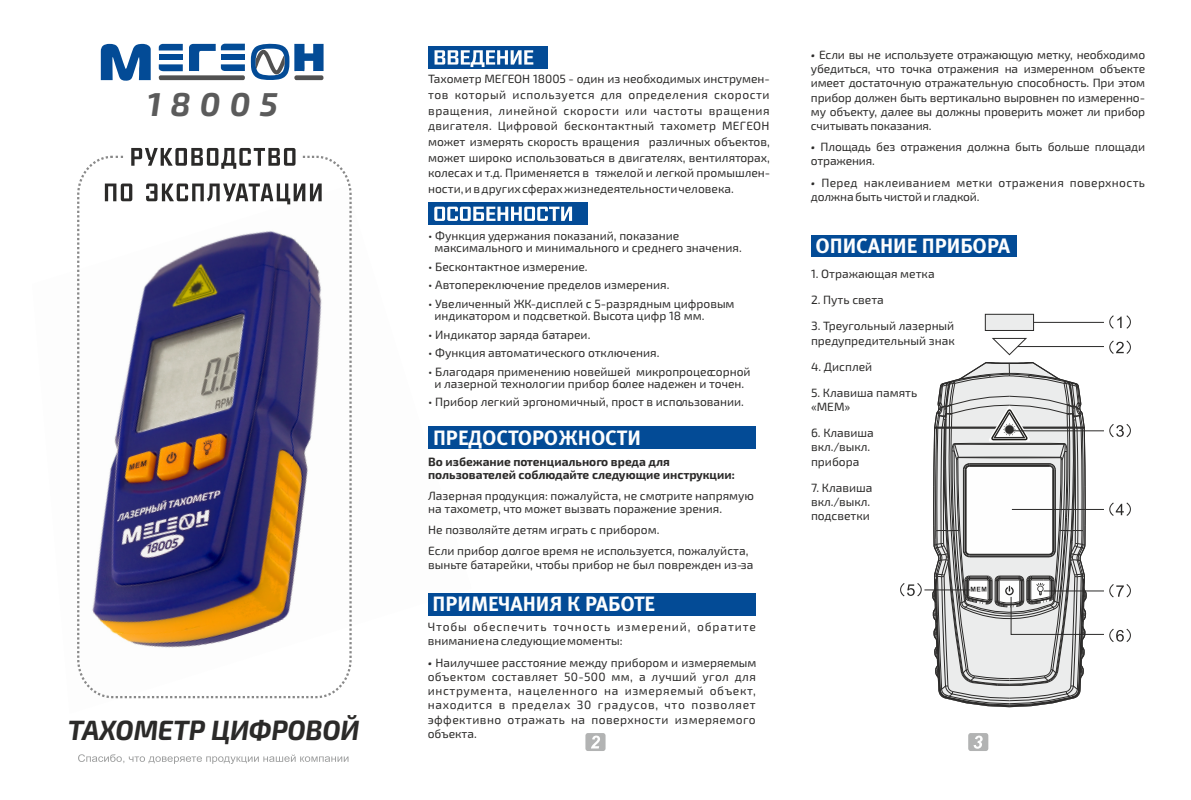
<style>
.page{position:relative;width:1191px;height:800px;background:#fff}
.page>*{position:absolute;margin:0;border:0;box-sizing:border-box;transform-origin:0 0}
.t1{font:italic 700 33px "Exo 2.0";letter-spacing:.275em;color:#5b5b5b}
.t2{font:italic 700 27.8px "Exo 2.0";letter-spacing:-.01em;color:#2b2a29;scale:.96 1}
.t3{font:700 20.8px "Meta Pro";color:#fefefe}
.t4{font:12px/14.2px "Exo 2.0";color:#2b2a29}
.t5{font:700 12px/13.6px "Exo 2.0";color:#2b2a29}
.t6{font:12px/14.2px "Exo 2.0";letter-spacing:.075em;color:#2b2a29}
.t7{font:12px/14.2px "Exo 2.0";letter-spacing:.025em;color:#2b2a29}
.s1{font-weight:700;font-style:italic}
</style>
<div class="page">
<svg style="left:110px;top:148px;width:209px;height:8px"></svg>
<div style="left:585px;top:732px;width:20px;height:18px;background:#b2b3b3;border-radius:3px"></div>
<svg style="left:591px;top:735px;width:9px;height:13px"></svg>
<div style="left:968px;top:732px;width:20px;height:18px;background:#b2b3b3;border-radius:3px"></div>
<svg style="left:973px;top:735px;width:9px;height:13px"></svg>
<svg style="left:101px;top:44px;width:50px;height:37px"></svg>
<svg style="left:159px;top:44px;width:86px;height:36px"></svg>
<svg style="left:251px;top:43px;width:73px;height:37px"></svg>
<div style="left:221px;top:55px;width:23px;height:5px;background:#034b96"></div>
<div style="left:159px;top:55px;width:23px;height:5px;background:#034b96"></div>
<svg style="left:77px;top:156px;width:275px;height:542px"></svg>
<div style="left:428px;top:202px;width:160px;height:23px;background:#034b96"></div>
<svg style="left:434px;top:206px;width:138px;height:15px"></svg>
<div style="left:428px;top:46px;width:120px;height:23px;background:#034b96"></div>
<svg style="left:434px;top:50px;width:99px;height:17px"></svg>
<svg style="left:78px;top:754px;width:270px;height:9px"></svg>
<div style="left:428px;top:426px;width:328px;height:23px;background:#034b96"></div>
<div style="left:428px;top:592px;width:328px;height:23px;background:#034b96"></div>
<div style="left:810px;top:235px;width:206px;height:21px;background:#034b96"></div>
<div style="left:985px;top:314px;width:48px;height:16px;background:#ebecec"></div>
<div style="left:985px;top:314px;width:48px;height:16px;border:1px solid #2b2a29"></div>
<svg style="left:992px;top:338px;width:35px;height:17px"></svg>
<hr style="left:1033px;top:322px;width:71px;height:1px;background:#2b2a29">
<hr style="left:1017px;top:346px;width:87px;height:1px;background:#2b2a29">
<hr style="left:924px;top:589px;width:46px;height:1px;background:#2b2a29">
<svg style="left:1109px;top:315px;width:22px;height:13px"></svg>
<svg style="left:1109px;top:340px;width:22px;height:14px"></svg>
<svg style="left:932px;top:362px;width:199px;height:346px"></svg>
<svg style="left:900px;top:583px;width:21px;height:13px"></svg>
<h1 class="t1" style="left:147px;top:93px;width:132px">18005</h1>
<h2 class="t2" style="left:68px;top:720px;width:305px">ТАХОМЕТР ЦИФРОВОЙ</h2>
<p class="t4" style="left:428px;top:72px;width:344px;line-height:15.6px;text-align:justify">Тахометр МЕГЕОН 18005 - один из необходимых инструмен&shy;тов который используется для определения скорости вращения, линейной скорости или частоты вращения двигателя. Цифровой бесконтактный тахометр МЕГЕОН может измерять скорость вращения различных объектов, может широко использоваться в двигателях, вентиляторах, колесах и т.д. Применяется в тяжелой и легкой промышлен&shy;ности, и в других сферах жизнедеятельности человека.</p>
<p class="t4" style="left:434px;top:231px;width:309px;line-height:12.4px;text-indent:-6px">• Функция удержания показаний, показание максимального и минимального и среднего значения.</p>
<p class="t4" style="left:428px;top:261px;width:161px">• Бесконтактное измерение.</p>
<p class="t4" style="left:428px;top:279px;width:243px">• Автопереключение пределов измерения.</p>
<p class="t4" style="left:434px;top:298px;width:302px;line-height:12.4px;text-indent:-6px">• Увеличенный ЖК-дисплей с 5-разрядным цифровым индикатором и подсветкой. Высота цифр 18 мм.</p>
<p class="t4" style="left:428px;top:328px;width:164px">• Индикатор заряда батареи.</p>
<p class="t4" style="left:428px;top:347px;width:233px">• Функция автоматического отключения.</p>
<p class="t4" style="left:428px;top:396px;width:317px">• Прибор легкий эргономичный, прост в использовании.</p>
<h3 class="t3" style="left:433px;top:429px;width:209px">ПРЕДОСТОРОЖНОСТИ</h3>
<p class="t5" style="left:428px;top:455px;width:308px">Во избежание потенциального вреда для пользователей соблюдайте следующие инструкции:</p>
<p class="t4" style="left:428px;top:490px;width:327px;line-height:13.6px">Лазерная продукция: пожалуйста, не смотрите напрямую на тахометр, что может вызвать поражение зрения.</p>
<p class="t4" style="left:428px;top:520px;width:322px;line-height:20.8px">Не позволяйте детям играть с прибором.<br>Если прибор долгое время не используется, пожалуйста,</p>
<p class="t4" style="left:428px;top:558px;width:327px">выньте батарейки, чтобы прибор не был поврежден из-за</p>
<h3 class="t3" style="left:432px;top:595px;width:224px">ПРИМЕЧАНИЯ К РАБОТЕ</h3>
<p class="t6" style="left:428px;top:621px;width:330px">Чтобы обеспечить точность измерений, обратите внимание на следующие моменты:</p>
<p class="t4" style="left:428px;top:656px;width:330px;text-align:justify"><span class="s1">•</span> Наилучшее расстояние между прибором и измеряемым объектом составляет 50-500 мм, а лучший угол для инструмента, нацеленного на измеряемый объект, находится в пределах 30 градусов, что позволяет эффективно отражать на поверхности измеряемого объекта.</p>
<p class="t4" style="left:428px;top:366px;width:324px;line-height:12.4px;text-align:center">• Благодаря применению новейшей микропроцессорной и лазерной технологии прибор более надежен и точен.</p>
<p class="t4" style="left:811px;top:49px;width:336px;text-align:justify"><span class="s1">•</span> Если вы не используете отражающую метку, необходимо убедиться, что точка отражения на измеренном объекте имеет достаточную отражательную способность. При этом прибор должен быть вертикально выровнен по измеренно&shy;му объекту, далее вы должны проверить может ли прибор считывать показания.</p>
<p class="t4" style="left:811px;top:141px;width:336px"><span class="s1">•</span> Площадь без отражения должна быть больше площади отражения.</p>
<p class="t7" style="left:811px;top:176px;width:336px"><span class="s1">•</span> Перед наклеиванием метки отражения поверхность должна быть чистой и гладкой.</p>
<h3 class="t3" style="left:815px;top:237px;width:196px">ОПИСАНИЕ ПРИБОРА</h3>
<p class="t4" style="left:811px;top:268px;width:125px">1. Отражающая метка</p>
<p class="t4" style="left:811px;top:294px;width:74px">2. Путь света</p>
<p class="t4" style="left:811px;top:320px;width:145px">3. Треугольный лазерный предупредительный знак</p>
<p class="t4" style="left:811px;top:360px;width:63px">4. Дисплей</p>
<p class="t4" style="left:811px;top:386px;width:108px">5. Клавиша память «MEM»</p>
<p class="t4" style="left:811px;top:427px;width:64px">6. Клавиша вкл./выкл. прибора</p>
<p class="t4" style="left:811px;top:481px;width:63px">7. Клавиша вкл./выкл. подсветки</p>
</div>
